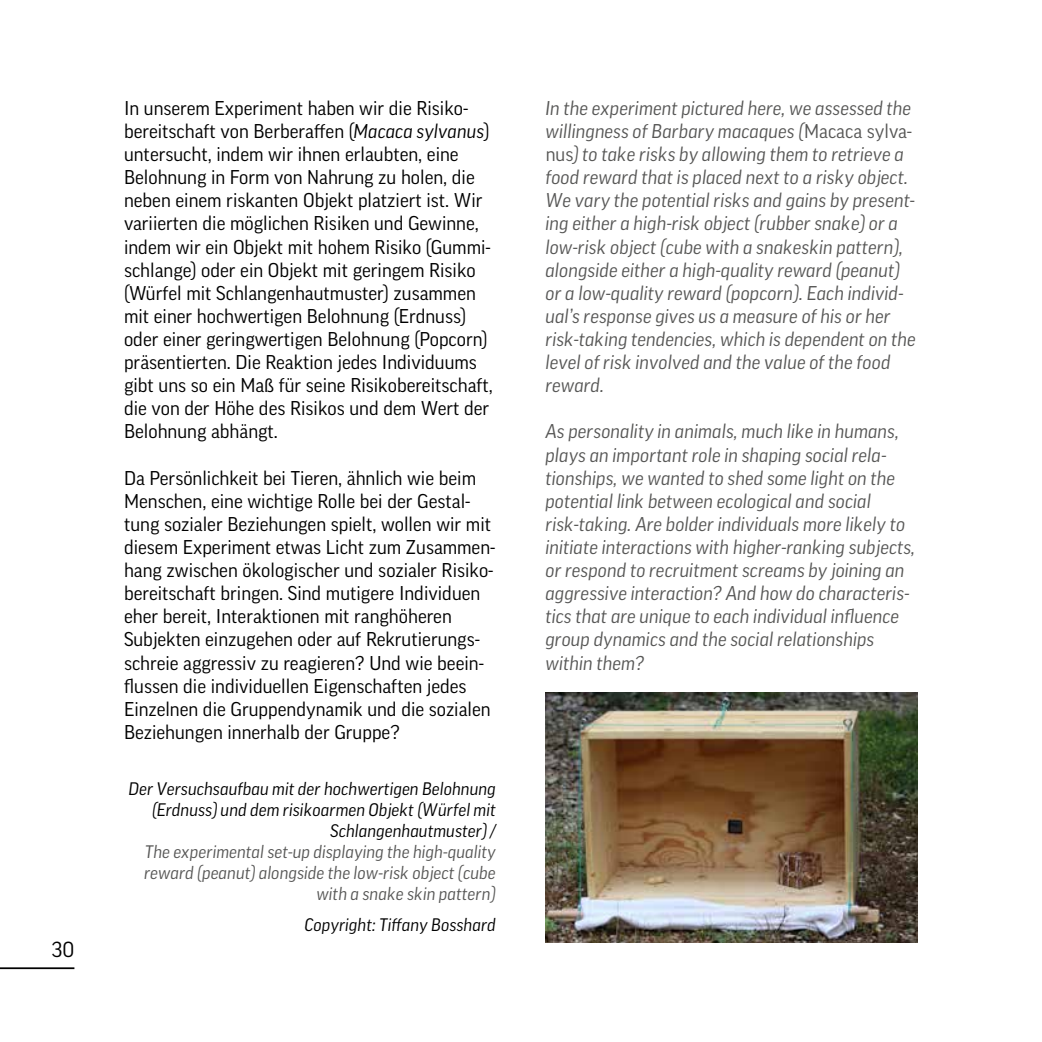
<style>
.page{position:relative;width:1042px;height:1042px;background:#fff}
.page>*{position:absolute;margin:0;border:0;box-sizing:border-box;transform-origin:0 0}
.t1{font:21px "Good Pro";color:#000}
.t2{font:19.25px/23.1px "Good Pro";color:#000}
.t3{font:italic 19.25px/23.1px "Good Pro";color:#575756}
.t4{font:italic 17.5px/21px "Good Pro";color:#000;text-align:right}
.t5{font:italic 17.5px/21px "Good Pro";color:#575756;text-align:right}
.s1{font-style:italic}
.s2{font-style:normal}
</style>
<div class="page">
<hr style="left:0;top:967px;width:74px;height:2px;background:#000">
<img style="left:546px;top:693px;width:372px;height:250px">
<p class="t1" style="left:51px;top:938px;width:24px">30</p>
<p class="t2" style="left:124px;top:96px;width:370px">In unserem Experiment haben wir die Risiko&shy;bereitschaft von Berberaffen (<span class="s1">Macaca sylvanus</span>) untersucht, indem wir ihnen erlaubten, eine Belohnung in Form von Nahrung zu holen, die neben einem riskanten Objekt platziert ist. Wir variierten die möglichen Risiken und Gewinne, indem wir ein Objekt mit hohem Risiko (Gummi&shy;schlange) oder ein Objekt mit geringem Risiko (Würfel mit Schlangenhautmuster) zusammen mit einer hochwertigen Belohnung (Erdnuss) oder einer geringwertigen Belohnung (Popcorn) präsentierten. Die Reaktion jedes Individuums gibt uns so ein Maß für seine Risikobereitschaft, die von der Höhe des Risikos und dem Wert der Belohnung abhängt.</p>
<p class="t2" style="left:124px;top:466px;width:373px">Da Persönlichkeit bei Tieren, ähnlich wie beim Menschen, eine wichtige Rolle bei der Gestal&shy;tung sozialer Beziehungen spielt, wollen wir mit diesem Experiment etwas Licht zum Zusammen&shy;hang zwischen ökologischer und sozialer Risiko&shy;bereitschaft bringen. Sind mutigere Individuen eher bereit, Interaktionen mit ranghöheren Subjekten einzugehen oder auf Rekrutierungs&shy;schreie aggressiv zu reagieren? Und wie beein&shy;flussen die individuellen Eigenschaften jedes Einzelnen die Gruppendynamik und die sozialen Beziehungen innerhalb der Gruppe?</p>
<p class="t4" style="left:129px;top:778px;width:369px">Der Versuchsaufbau mit der hochwertigen Belohnung (Erdnuss) und dem risikoarmen Objekt (Würfel mit<br>Schlangenhautmuster) /</p>
<p class="t5" style="left:144px;top:841px;width:353px">The experimental set-up displaying the high-quality reward (peanut) alongside the low-risk object (cube with a snake skin pattern)</p>
<p class="t4" style="left:305px;top:914px;width:193px">Copyright: Tiffany Bosshard</p>
<p class="t3" style="left:546px;top:96px;width:372px">In the experiment pictured here, we assessed the willingness of Barbary macaques (<span class="s2">Macaca sylva&shy;nus</span>) to take risks by allowing them to retrieve a food reward that is placed next to a risky object.<br>We vary the potential risks and gains by present&shy;ing either a high-risk object (rubber snake) or a low-risk object (cube with a snakeskin pattern), alongside either a high-quality reward (peanut) or a low-quality reward (popcorn). Each individ&shy;ual’s response gives us a measure of his or her risk-taking tendencies, which is dependent on the level of risk involved and the value of the food reward.</p>
<p class="t3" style="left:546px;top:420px;width:371px">As personality in animals, much like in humans, plays an important role in shaping social rela&shy;tionships, we wanted to shed some light on the potential link between ecological and social risk-taking. Are bolder individuals more likely to initiate interactions with higher-ranking subjects, or respond to recruitment screams by joining an aggressive interaction? And how do characteris&shy;tics that are unique to each individual influence group dynamics and the social relationships within them?</p>
</div>
